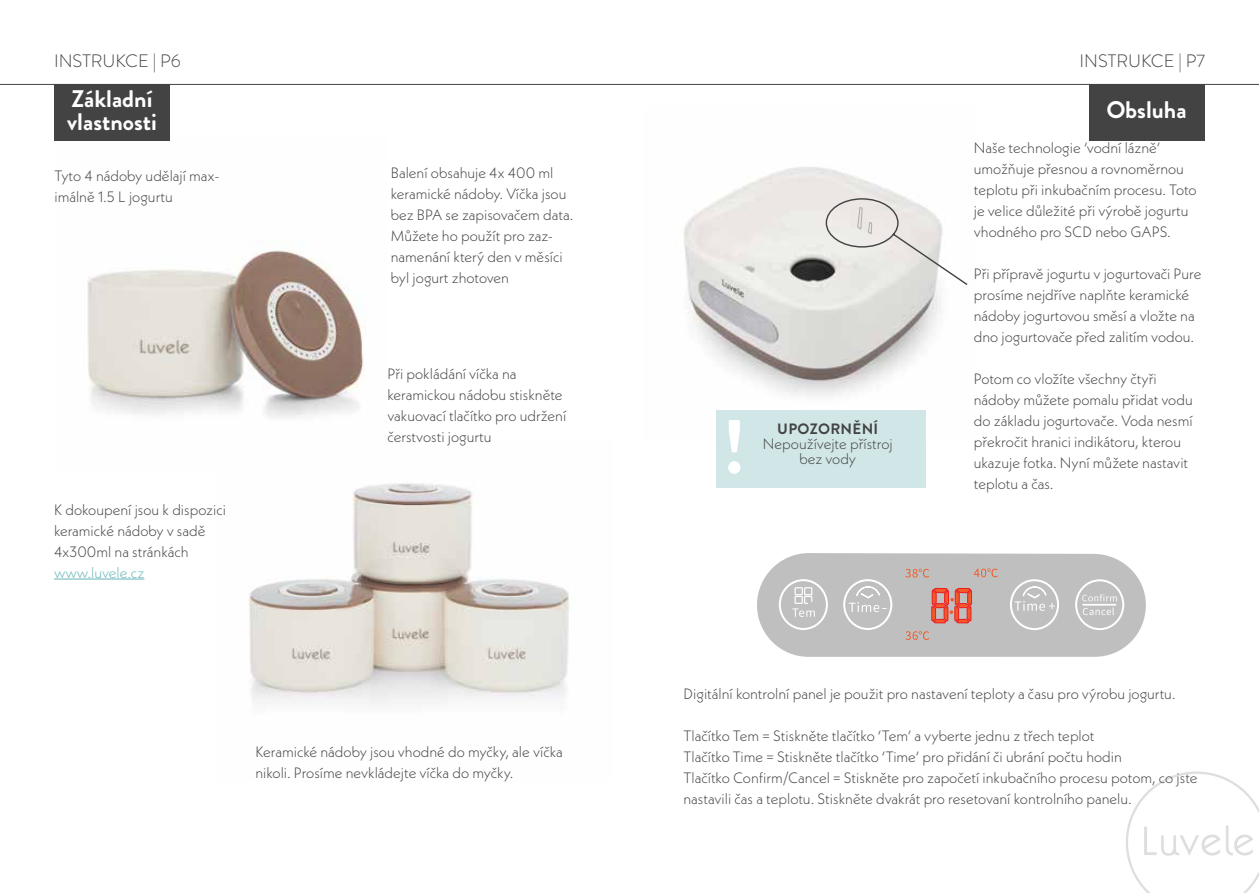
<style>
.page{position:relative;width:1259px;height:893px;background:#fff}
.page>*{position:absolute;margin:0;border:0;box-sizing:border-box;transform-origin:0 0}
.t1{font:700 75.6px "Brandon Grotesque";color:#fff}
.t2{font:700 24px/22.5px "Brandon Grotesque";color:#fff}
.t3{font:300 18px "Brandon Grotesque";color:#444344}
.t4{font:300 15px/21px "Neue Kabel";color:#444344}
.t5{font:300 15px "Neue Kabel";color:#64b5b6}
.t6{font:700 15px "Brandon Grotesque";letter-spacing:.02em;color:#444344}
</style>
<div class="page">
<svg style="left:1126px;top:771px;width:133px;height:122px"></svg>
<img style="left:54px;top:140px;width:310px;height:278px">
<img style="left:248px;top:483px;width:321px;height:222px">
<hr style="left:0;top:84px;width:1259px;height:1px;background:#444344">
<div style="left:54px;top:84px;width:116px;height:56px;background:#444344"></div>
<svg style="left:757px;top:553px;width:389px;height:104px;background:#c7c2c2"></svg>
<img style="left:683px;top:167px;width:257px;height:274px">
<svg style="left:825px;top:197px;width:143px;height:89px"></svg>
<div style="left:716px;top:410px;width:209px;height:77px;background:#d1e6e7"></div>
<div style="left:1089px;top:85px;width:115px;height:56px;background:#444344"></div>
<hr style="left:54px;top:579px;width:90px;height:1px;background:#64b5b6">
<p class="t3" style="left:54px;top:49px;width:128px">INSTRUKCE | P6</p>
<p class="t3" style="left:1079px;top:48px;width:127px">INSTRUKCE | P7</p>
<h2 class="t2" style="left:67px;top:88px;width:91px">Základní vlastnosti</h2>
<h2 class="t2" style="left:1106px;top:99px;width:82px">Obsluha</h2>
<p class="t4" style="left:54px;top:165px;width:167px">Tyto 4 nádoby udělají max&shy;imálně 1.5 L jogurtu</p>
<p class="t4" style="left:391px;top:162px;width:184px">Balení obsahuje 4x 400 ml keramické nádoby. Víčka jsou bez BPA se zapisovačem data.<br>Můžete ho použít pro zaz&shy;namenání který den v měsíci byl jogurt zhotoven</p>
<p class="t4" style="left:54px;top:499px;width:173px">K dokoupení jsou k dispozici keramické nádoby v sadě<br>4x300ml na stránkách</p>
<p class="t5" style="left:54px;top:563px;width:92px">www.luvele.cz</p>
<p class="t4" style="left:387px;top:363px;width:180px">Při pokládání víčka na keramickou nádobu stiskněte vakuovací tlačítko pro udržení čerstvosti jogurtu</p>
<p class="t4" style="left:255px;top:741px;width:309px">Keramické nádoby jsou vhodné do myčky, ale víčka nikoli. Prosíme nevkládejte víčka do myčky.</p>
<h1 class="t1" style="left:722px;top:394px;width:25px">!</h1>
<p class="t6" style="left:777px;top:418px;width:102px">UPOZORNĚNÍ</p>
<p class="t4" style="left:763px;top:436px;width:131px;line-height:15px;text-align:center">Nepoužívejte přístroj bez vody</p>
<p class="t4" style="left:974px;top:137px;width:224px">Naše technologie ‘vodní lázně’ umožňuje přesnou a rovnoměrnou teplotu při inkubačním procesu. Toto je velice důležité při výrobě jogurtu vhodného pro SCD nebo GAPS.</p>
<p class="t4" style="left:974px;top:263px;width:229px">Při přípravě jogurtu v jogurtovači Pure prosíme nejdříve naplňte keramické nádoby jogurtovou směsí a vložte na dno jogurtovače před zalitím vodou.</p>
<p class="t4" style="left:974px;top:368px;width:220px">Potom co vložíte všechny čtyři nádoby můžete pomalu přidat vodu do základu jogurtovače. Voda nesmí překročit hranici indikátoru, kterou ukazuje fotka. Nyní můžete nastavit teplotu a čas.</p>
<p class="t4" style="left:683px;top:683px;width:494px">Digitální kontrolní panel je použit pro nastavení teploty a času pro výrobu jogurtu.</p>
<p class="t4" style="left:683px;top:725px;width:515px">Tlačítko Tem = Stiskněte tlačítko ‘Tem’ a vyberte jednu z třech teplot<br>Tlačítko Time = Stiskněte tlačítko ‘Time’ pro přidání či ubrání počtu hodin<br>Tlačítko Confirm/Cancel = Stiskněte pro započetí inkubačního procesu potom, co jste nastavili čas a teplotu. Stiskněte dvakrát pro resetovaní kontrolního panelu.</p>
</div>
